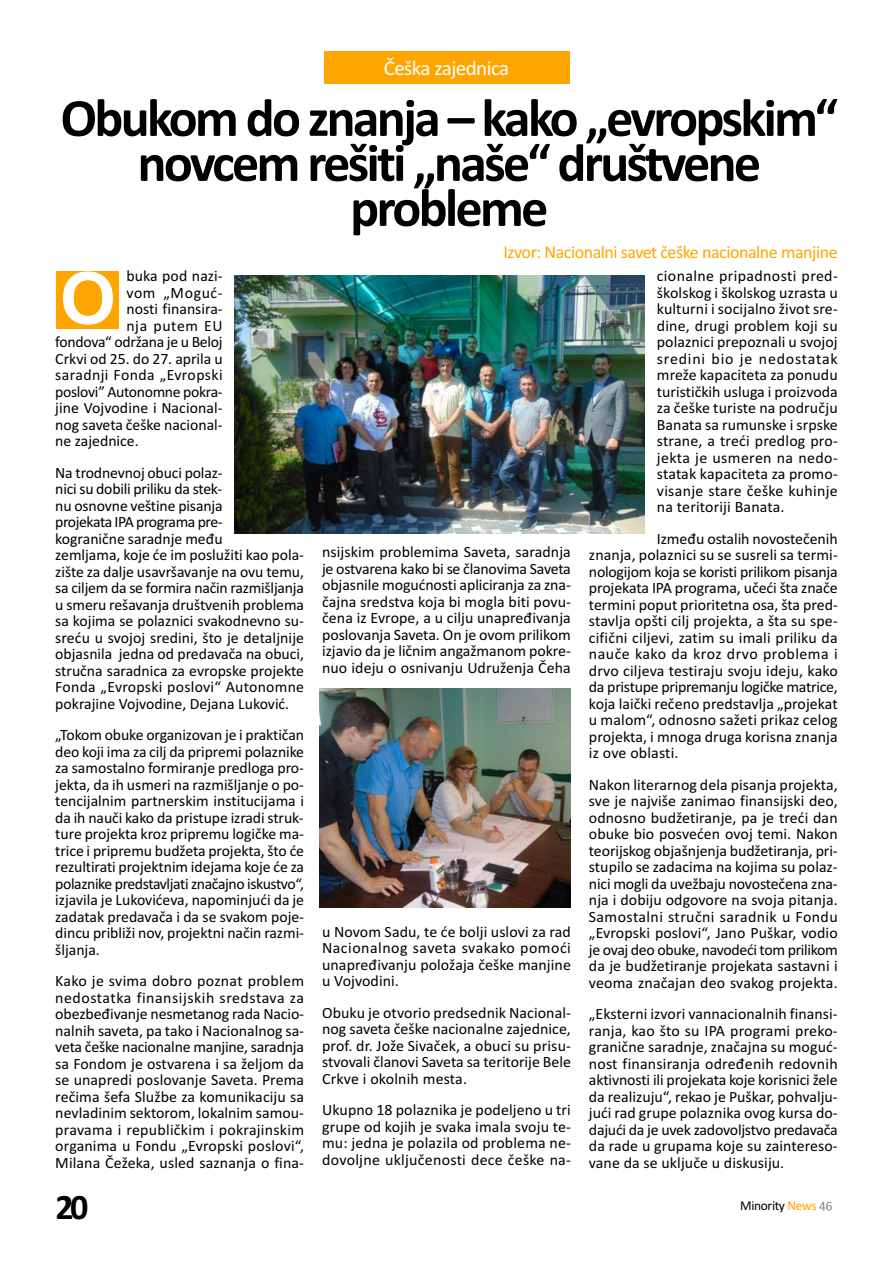
<style>
.page{position:relative;width:893px;height:1263px;background:#fff}
.page>*{position:absolute;margin:0;border:0;box-sizing:border-box;transform-origin:0 0}
.t1{font:700 72px "Arial";color:#fff}
.t2{font:700 54px/45px "Calibri";letter-spacing:-.05em;color:#000;text-align:center}
.t3{font:700 36px "Calibri";color:#000}
.t4{font:21px "Calibri";letter-spacing:-.025em;color:#fff}
.t5{font:18px "Calibri";letter-spacing:-.025em;color:#ffa500}
.t6{font:15.75px/16.5px "Calibri";color:#000;text-align:justify}
.t7{font:15.75px "Calibri";letter-spacing:-.02em;color:#000}
.t8{font:15.75px "Calibri";letter-spacing:.025em;color:#000}
.t9{font:15.75px "Calibri";letter-spacing:.04em;color:#000}
.t10{font:13.5px "Calibri";letter-spacing:-.025em;color:#000}
.s1{color:#ffa500}
</style>
<div class="page">
<div style="left:325px;top:51px;width:245px;height:33px;background:#ffa500"></div>
<svg style="left:819px;top:1202px;width:13px;height:8px"></svg>
<div style="left:57px;top:271px;width:62px;height:58px;background:#ffa500"></div>
<img style="left:235px;top:275px;width:410px;height:258px">
<img style="left:320px;top:688px;width:250px;height:220px">
<h3 class="t4" style="left:384px;top:55px;width:127px">Češka zajednica</h3>
<h2 class="t2" style="left:61px;top:95px;width:779px">Obukom do znanja – kako „evropskim“ novcem rešiti „naše“ društvene probleme</h2>
<p class="t5" style="left:503px;top:241px;width:336px">Izvor: Nacionalni savet češke nacionalne manjine</p>
<p class="t6" style="left:126px;top:267px;width:98px">buka pod nazi-</p>
<p class="t9" style="left:126px;top:283px;width:98px">vom „Moguć-</p>
<p class="t6" style="left:126px;top:300px;width:98px">nosti finansira-</p>
<p class="t9" style="left:126px;top:316px;width:98px">nja putem EU</p>
<p class="t6" style="left:55px;top:333px;width:169px">fondova“ održana je u Beloj</p>
<p class="t6" style="left:55px;top:350px;width:169px">Crkvi od 25. do 27. aprila u</p>
<p class="t8" style="left:55px;top:365px;width:169px">saradnji Fonda „Evropski</p>
<p class="t7" style="left:55px;top:382px;width:169px">poslovi” Autonomne pokra-</p>
<p class="t6" style="left:55px;top:399px;width:169px">jine Vojvodine i Nacional-</p>
<p class="t6" style="left:55px;top:416px;width:169px">nog saveta češke nacional-</p>
<p class="t6" style="left:55px;top:432px;width:85px">ne zajednice.</p>
<p class="t6" style="left:55px;top:464px;width:250px;text-align:left">Na trodnevnoj obuci polaz-<br>nici su dobili priliku da stek-<br>nu osnovne veštine pisanja<br>projekata IPA programa pre-<br>kogranične saradnje među<br>zemljama, koje će im poslužiti kao pola&shy;zište za dalje usavršavanje na ovu temu, sa ciljem da se formira način razmišljanja u smeru rešavanja društvenih problema sa kojima se polaznici svakodnevno su&shy;sreću u svojoj sredini, što je detaljnije objasnila jedna od predavača na obuci, stručna saradnica za evropske projekte Fonda „Evropski poslovi“ Autonomne pokrajine Vojvodine, Dejana Luković.</p>
<p class="t6" style="left:55px;top:726px;width:250px">„Tokom obuke organizovan je i praktičan deo koji ima za cilj da pripremi polaznike za samostalno formiranje predloga pro&shy;jekta, da ih usmeri na razmišljanje o po&shy;tencijalnim partnerskim institucijama i da ih nauči kako da pristupe izradi struk&shy;ture projekta kroz pripremu logičke ma&shy;trice i pripremu budžeta projekta, što će rezultirati projektnim idejama koje će za polaznike predstavljati značajno iskustvo“, izjavila je Lukovićeva, napominjući da je zadatak predavača i da se svakom poje&shy;dincu približi nov, projektni način razmi&shy;šljanja.</p>
<p class="t6" style="left:55px;top:972px;width:250px">Kako je svima dobro poznat problem nedostatka finansijskih sredstava za obezbeđivanje nesmetanog rada Nacio&shy;nalnih saveta, pa tako i Nacionalnog sa&shy;veta češke nacionalne manjine, saradnja sa Fondom je ostvarena i sa željom da se unapredi poslovanje Saveta. Prema rečima šefa Službe za komunikaciju sa nevladinim sektorom, lokalnim samou&shy;pravama i republičkim i pokrajinskim organima u Fondu „Evropski poslovi“, Milana Čežeka, usled saznanja o fina-</p>
<p class="t6" style="left:657px;top:267px;width:182px">cionalne pripadnosti pred&shy;školskog i školskog uzrasta u kulturni i socijalno život sre&shy;dine, drugi problem koji su polaznici prepoznali u svojoj sredini bio je nedostatak mreže kapaciteta za ponudu turističkih usluga i proizvoda za češke turiste na području Banata sa rumunske i srpske strane, a treći predlog pro&shy;jekta je usmeren na nedo&shy;statak kapaciteta za promo&shy;visanje stare češke kuhinje na teritoriji Banata.</p>
<p class="t6" style="left:589px;top:530px;width:250px;text-indent:68px">Između ostalih novostečenih znanja, polaznici su se susreli sa termi&shy;nologijom koja se koristi prilikom pisanja projekata IPA programa, učeći šta znače termini poput prioritetna osa, šta pred&shy;stavlja opšti cilj projekta, a šta su spe&shy;cifični ciljevi, zatim su imali priliku da nauče kako da kroz drvo problema i drvo ciljeva testiraju svoju ideju, kako da pristupe pripremanju logičke matrice, koja laički rečeno predstavlja „projekat u malom“, odnosno sažeti prikaz celog projekta, i mnoga druga korisna znanja iz ove oblasti.</p>
<p class="t6" style="left:589px;top:776px;width:250px">Nakon literarnog dela pisanja projekta, sve je najviše zanimao finansijski deo, odnosno budžetiranje, pa je treći dan obuke bio posvećen ovoj temi. Nakon teorijskog objašnjenja budžetiranja, pri&shy;stupilo se zadacima na kojima su polaz&shy;nici mogli da uvežbaju novostečena zna&shy;nja i dobiju odgovore na svoja pitanja.<br>Samostalni stručni saradnik u Fondu „Evropski poslovi“, Jano Puškar, vodio je ovaj deo obuke, navodeći tom prilikom da je budžetiranje projekata sastavni i veoma značajan deo svakog projekta.</p>
<p class="t6" style="left:589px;top:1005px;width:250px">„Eksterni izvori vannacionalnih finansi&shy;ranja, kao što su IPA programi preko&shy;granične saradnje, značajna su moguć&shy;nost finansiranja određenih redovnih aktivnosti ili projekata koje korisnici žele da realizuju“, rekao je Puškar, pohvalju&shy;jući rad grupe polaznika ovog kursa do&shy;dajući da je uvek zadovoljstvo predavača da rade u grupama koje su zaintereso&shy;vane da se uključe u diskusiju.</p>
<h1 class="t1" style="left:60px;top:257px;width:58px">O</h1>
<p class="t6" style="left:322px;top:543px;width:250px">nsijskim problemima Saveta, saradnja je ostvarena kako bi se članovima Saveta objasnile mogućnosti apliciranja za zna&shy;čajna sredstva koja bi mogla biti povu&shy;čena iz Evrope, a u cilju unapređivanja poslovanja Saveta. On je ovom prilikom izjavio da je ličnim angažmanom pokre&shy;nuo ideju o osnivanju Udruženja Čeha</p>
<p class="t6" style="left:322px;top:923px;width:250px">u Novom Sadu, te će bolji uslovi za rad Nacionalnog saveta svakako pomoći unapređivanju položaja češke manjine u Vojvodini.</p>
<p class="t6" style="left:322px;top:1004px;width:250px">Obuku je otvorio predsednik Nacional&shy;nog saveta češke nacionalne zajednice, prof. dr. Jože Sivaček, a obuci su prisu&shy;stvovali članovi Saveta sa teritorije Bele Crkve i okolnih mesta.</p>
<p class="t6" style="left:322px;top:1101px;width:250px">Ukupno 18 polaznika je podeljeno u tri grupe od kojih je svaka imala svoju te&shy;mu: jedna je polazila od problema ne&shy;dovoljne uključenosti dece češke na-</p>
<h3 class="t3" style="left:55px;top:1185px;width:34px">20</h3>
<p class="t10" style="left:740px;top:1198px;width:78px">Minority <span class="s1">News</span></p>
</div>
